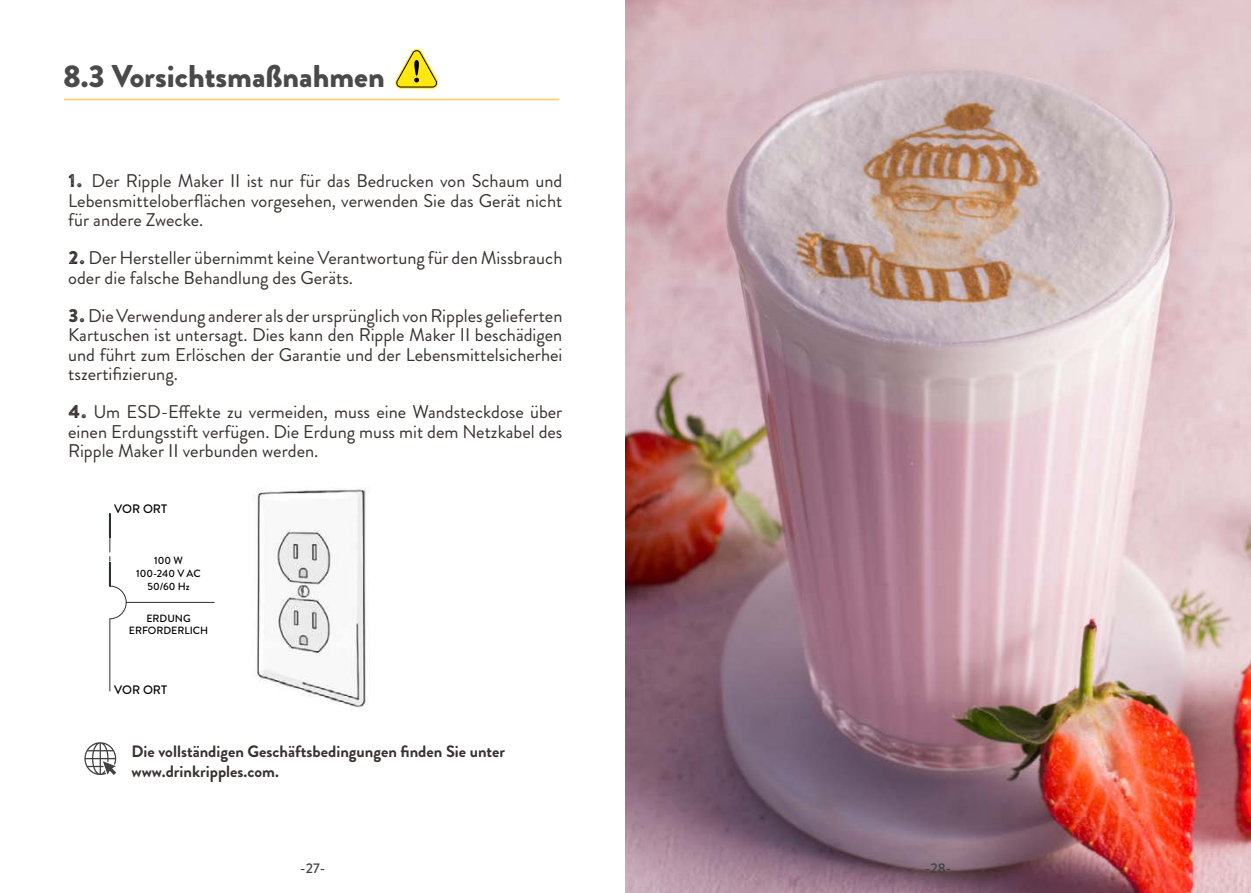
<style>
.page{position:relative;width:1251px;height:893px;background:#fff}
.page>*{position:absolute;margin:0;border:0;box-sizing:border-box;transform-origin:0 0}
.t1{font:900 31.5px "Brandon Grotesque";color:#4a4a4b}
.t2{font:18.38px/19.2px "Brandon Grotesque";color:#38312f;text-align:justify}
.t3{font:700 16.45px/19.8px "Brandon Grotesque";color:#38312f}
.t4{font:500 14px "Brandon Grotesque";color:#424142}
.t5{font:500 12.25px "Brandon Grotesque";color:#000}
.t6{font:500 10.5px/12.6px "Brandon Grotesque";color:#000;text-align:center}
.s1{font-family:"Brandon Printed Two"}
</style>
<div class="page">
<svg style="left:84px;top:742px;width:32px;height:33px"></svg>
<hr style="left:109px;top:619px;width:1px;height:72px;background:#2a312d">
<hr style="left:126px;top:602px;width:88px;height:1px;background:#2a312d">
<img style="left:253px;top:487px;width:113px;height:221px">
<hr style="left:65px;top:99px;width:493px;height:1px;background:#ffd074">
<svg style="left:395px;top:49px;width:44px;height:40px"></svg>
<svg style="left:109px;top:513px;width:94px;height:120px"></svg>
<div style="left:114px;top:501px;width:61px;height:14px;background:#fff"></div>
<div style="left:126px;top:608px;width:85px;height:32px;background:#fff"></div>
<div style="left:126px;top:551px;width:85px;height:45px;background:#fff"></div>
<img style="left:625px;top:0;width:625px;height:893px">
<h1 class="t1" style="left:63px;top:54px;width:323px">8.3 Vorsichtsmaßnahmen</h1>
<p class="t2" style="left:68px;top:172px;width:495px"><span class="s1">1.</span> Der Ripple Maker II ist nur für das Bedrucken von Schaum und Lebensmitteloberflächen vorgesehen, verwenden Sie das Gerät nicht für andere Zwecke.</p>
<p class="t2" style="left:68px;top:249px;width:495px"><span class="s1">2.</span> Der Hersteller übernimmt keine Verantwortung für den Missbrauch oder die falsche Behandlung des Geräts.</p>
<p class="t2" style="left:68px;top:306px;width:495px"><span class="s1">3.</span> Die Verwendung anderer als der ursprünglich von Ripples gelieferten Kartuschen ist untersagt. Dies kann den Ripple Maker II beschädigen und führt zum Erlöschen der Garantie und der Lebensmittelsicherhei tszertifizierung.</p>
<p class="t2" style="left:68px;top:403px;width:495px"><span class="s1">4.</span> Um ESD-Effekte zu vermeiden, muss eine Wandsteckdose über einen Erdungsstift verfügen. Die Erdung muss mit dem Netzkabel des Ripple Maker II verbunden werden.</p>
<p class="t5" style="left:114px;top:500px;width:54px">VOR ORT</p>
<p class="t6" style="left:136px;top:555px;width:66px">100 W<br>100-240 V AC<br>50/60 Hz</p>
<p class="t6" style="left:129px;top:612px;width:81px">ERDUNG<br>ERFORDERLICH</p>
<p class="t5" style="left:114px;top:681px;width:54px">VOR ORT</p>
<p class="t3" style="left:131px;top:742px;width:375px">Die vollständigen Geschäftsbedingungen finden Sie unter www.drinkripples.com.</p>
<p class="t4" style="left:300px;top:859px;width:26px">-27-</p>
<p class="t4" style="left:924px;top:859px;width:28px">-28-</p>
</div>
